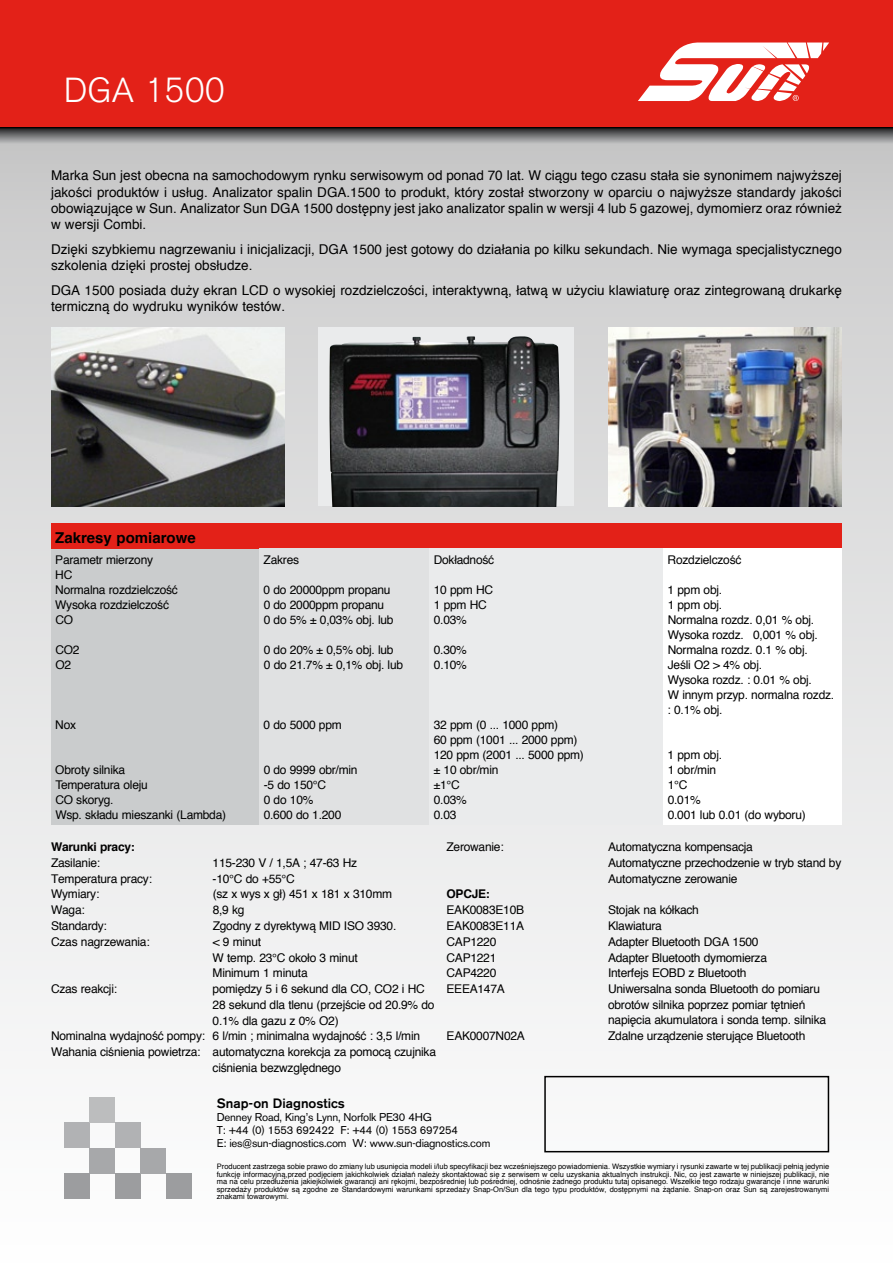
<style>
.page{position:relative;width:893px;height:1263px;background:#fff}
.page>*{position:absolute;margin:0;border:0;box-sizing:border-box;transform-origin:0 0}
.t1{font:300 34.5px "Akzidenz Grotesk BE";color:#fff}
.t2{font:700 15px "Helvetica";color:#000}
.t3{font:13.5px/16.2px "Helvetica";color:#000}
.t4{font:500 13.5px "Akzidenz Grotesk BE";color:#000}
.t5{font:12px/15px "Helvetica";letter-spacing:-.02em;color:#000}
.t6{font:700 12px "Helvetica";letter-spacing:-.02em;color:#000}
.t7{font:11.25px/13.2px "Akzidenz Grotesk BE";letter-spacing:-.02em;color:#000}
.t8{font:7.5px/7.5px "Helvetica";color:#000;text-align:justify}
</style>
<div class="page">
<div style="left:0;top:128px;width:893px;height:1135px;background:linear-gradient(to bottom,#cacacb,#fff)"></div>
<div style="left:0;top:0;width:893px;height:128px;background:#e32118"></div>
<div style="left:64px;top:1123px;width:25px;height:25px;background:#b1b2b4"></div>
<div style="left:89px;top:1148px;width:26px;height:26px;background:#a7a8aa"></div>
<div style="left:64px;top:1174px;width:25px;height:25px;background:#9c9d9f"></div>
<div style="left:115px;top:1174px;width:25px;height:25px;background:#9c9d9f"></div>
<div style="left:89px;top:1097px;width:26px;height:26px;background:#bcbdbe"></div>
<div style="left:115px;top:1123px;width:25px;height:25px;background:#b1b2b4"></div>
<div style="left:140px;top:1148px;width:26px;height:26px;background:#a7a8aa"></div>
<div style="left:166px;top:1174px;width:25px;height:25px;background:#9c9d9f"></div>
<svg style="left:0;top:128px;width:893px;height:21px;background:#878788"></svg>
<svg style="left:638px;top:42px;width:191px;height:59px"></svg>
<div style="left:319px;top:327px;width:255px;height:179px;background:#eaebec"></div>
<img style="left:329px;top:336px;width:231px;height:170px">
<img style="left:51px;top:327px;width:234px;height:179px">
<img style="left:608px;top:327px;width:234px;height:179px">
<div style="left:51px;top:549px;width:208px;height:276px;background:#cacccd"></div>
<div style="left:51px;top:523px;width:791px;height:26px;background:#e32118"></div>
<div style="left:663px;top:549px;width:179px;height:276px;background:#fff"></div>
<div style="left:259px;top:549px;width:170px;height:276px;background:#e0e1e2"></div>
<div style="left:429px;top:549px;width:234px;height:276px;background:#eaebec"></div>
<div style="left:544px;top:1076px;width:285px;height:76px;border:2px solid #000"></div>
<h1 class="t1" style="left:64px;top:71px;width:163px">DGA 1500</h1>
<p class="t3" style="left:51px;top:167px;width:792px;text-align:justify">Marka Sun jest obecna na samochodowym rynku serwisowym od ponad 70 lat. W ciągu tego czasu stała sie synonimem najwyższej jakości produktów i usług. Analizator spalin DGA.1500 to produkt, który został stworzony w oparciu o najwyższe standardy jakości obowiązujące w Sun. Analizator Sun DGA 1500 dostępny jest jako analizator spalin w wersji 4 lub 5 gazowej, dymomierz oraz również w wersji Combi.</p>
<p class="t3" style="left:51px;top:241px;width:792px">Dzięki szybkiemu nagrzewaniu i inicjalizacji, DGA 1500 jest gotowy do działania po kilku sekundach. Nie wymaga specjalistycznego szkolenia dzięki prostej obsłudze.</p>
<p class="t3" style="left:51px;top:281px;width:792px">DGA 1500 posiada duży ekran LCD o wysokiej rozdzielczości, interaktywną, łatwą w użyciu klawiaturę oraz zintegrowaną drukarkę termiczną do wydruku wyników testów.</p>
<p class="t2" style="left:55px;top:524px;width:142px">Zakresy pomiarowe</p>
<p class="t5" style="left:55px;top:552px;width:99px">Parametr mierzony</p>
<p class="t5" style="left:264px;top:552px;width:37px">Zakres</p>
<p class="t5" style="left:434px;top:552px;width:62px">Dokładność</p>
<p class="t5" style="left:668px;top:552px;width:75px">Rozdzielczość</p>
<p class="t5" style="left:55px;top:567px;width:124px">HC<br>Normalna rozdzielczość</p>
<p class="t5" style="left:264px;top:582px;width:128px">0 do 20000ppm propanu</p>
<p class="t5" style="left:434px;top:582px;width:61px">10 ppm HC</p>
<p class="t5" style="left:668px;top:582px;width:56px">1 ppm obj.</p>
<p class="t5" style="left:55px;top:597px;width:115px">Wysoka rozdzielczość</p>
<p class="t5" style="left:264px;top:597px;width:122px">0 do 2000ppm propanu</p>
<p class="t5" style="left:434px;top:597px;width:55px">1 ppm HC</p>
<p class="t5" style="left:668px;top:597px;width:56px">1 ppm obj.</p>
<p class="t5" style="left:55px;top:612px;width:19px">CO</p>
<p class="t5" style="left:264px;top:612px;width:131px">0 do 5% ± 0,03% obj. lub</p>
<p class="t5" style="left:434px;top:612px;width:35px">0.03%</p>
<p class="t5" style="left:668px;top:612px;width:152px">Normalna rozdz. 0,01 % obj.<br>Wysoka rozdz. 0,001 % obj.</p>
<p class="t5" style="left:55px;top:642px;width:26px">CO2</p>
<p class="t5" style="left:264px;top:642px;width:131px">0 do 20% ± 0,5% obj. lub</p>
<p class="t5" style="left:434px;top:642px;width:35px">0.30%</p>
<p class="t5" style="left:668px;top:642px;width:142px">Normalna rozdz. 0.1 % obj.</p>
<p class="t5" style="left:55px;top:657px;width:17px">O2</p>
<p class="t5" style="left:264px;top:657px;width:141px">0 do 21.7% ± 0,1% obj. lub</p>
<p class="t5" style="left:434px;top:657px;width:35px">0.10%</p>
<p class="t5" style="left:668px;top:657px;width:168px">Jeśli O2 &gt; 4% obj.<br>Wysoka rozdz. : 0.01 % obj.<br>W innym przyp. normalna rozdz. : 0.1% obj.</p>
<p class="t5" style="left:55px;top:717px;width:22px">Nox</p>
<p class="t5" style="left:264px;top:717px;width:80px">0 do 5000 ppm</p>
<p class="t5" style="left:434px;top:717px;width:152px">32 ppm (0 ... 1000 ppm)<br>60 ppm (1001 ... 2000 ppm)<br>120 ppm (2001 ... 5000 ppm)</p>
<p class="t5" style="left:668px;top:747px;width:56px">1 ppm obj.</p>
<p class="t5" style="left:55px;top:762px;width:71px">Obroty silnika</p>
<p class="t5" style="left:264px;top:762px;width:95px">0 do 9999 obr/min</p>
<p class="t5" style="left:434px;top:762px;width:66px">± 10 obr/min</p>
<p class="t5" style="left:668px;top:762px;width:50px">1 obr/min</p>
<p class="t5" style="left:55px;top:777px;width:94px">Temperatura oleju</p>
<p class="t5" style="left:264px;top:777px;width:64px">-5 do 150°C</p>
<p class="t5" style="left:434px;top:777px;width:28px">±1°C</p>
<p class="t5" style="left:668px;top:777px;width:21px">1°C</p>
<p class="t5" style="left:55px;top:792px;width:60px">CO skoryg.</p>
<p class="t5" style="left:264px;top:792px;width:51px">0 do 10%</p>
<p class="t5" style="left:434px;top:792px;width:35px">0.03%</p>
<p class="t5" style="left:668px;top:792px;width:35px">0.01%</p>
<p class="t5" style="left:55px;top:807px;width:172px">Wsp. składu mieszanki (Lambda)</p>
<p class="t5" style="left:264px;top:807px;width:79px">0.600 do 1.200</p>
<p class="t5" style="left:434px;top:807px;width:24px">0.03</p>
<p class="t5" style="left:668px;top:807px;width:140px">0.001 lub 0.01 (do wyboru)</p>
<p class="t6" style="left:51px;top:836px;width:85px">Warunki pracy:</p>
<p class="t5" style="left:51px;top:855px;width:51px">Zasilanie:</p>
<p class="t5" style="left:213px;top:855px;width:146px">115-230 V / 1,5A ; 47-63 Hz</p>
<p class="t5" style="left:51px;top:871px;width:102px">Temperatura pracy:</p>
<p class="t5" style="left:213px;top:871px;width:84px">-10°C do +55°C</p>
<p class="t5" style="left:51px;top:886px;width:50px">Wymiary:</p>
<p class="t5" style="left:213px;top:886px;width:181px">(sz x wys x gł) 451 x 181 x 310mm</p>
<p class="t5" style="left:51px;top:902px;width:35px">Waga:</p>
<p class="t5" style="left:213px;top:902px;width:33px">8,9 kg</p>
<p class="t5" style="left:51px;top:918px;width:57px">Standardy:</p>
<p class="t5" style="left:213px;top:918px;width:185px">Zgodny z dyrektywą MID ISO 3930.</p>
<p class="t5" style="left:51px;top:934px;width:100px">Czas nagrzewania:</p>
<p class="t5" style="left:213px;top:933px;width:147px;line-height:15.8px">&lt; 9 minut<br>W temp. 23°C około 3 minut<br>Minimum 1 minuta</p>
<p class="t5" style="left:51px;top:981px;width:68px">Czas reakcji:</p>
<p class="t5" style="left:213px;top:981px;width:214px">pomiędzy 5 i 6 sekund dla CO, CO2 i HC</p>
<p class="t5" style="left:213px;top:997px;width:223px">28 sekund dla tlenu (przejście od 20.9% do</p>
<p class="t5" style="left:213px;top:1012px;width:128px">0.1% dla gazu z 0% O2)</p>
<p class="t5" style="left:51px;top:1028px;width:371px">Nominalna wydajność pompy: 6 l/min ; minimalna wydajność : 3,5 l/min</p>
<p class="t5" style="left:51px;top:1044px;width:387px">Wahania ciśnienia powietrza: automatyczna korekcja za pomocą czujnika</p>
<p class="t5" style="left:213px;top:1060px;width:130px">ciśnienia bezwzględnego</p>
<p class="t5" style="left:446px;top:839px;width:59px">Zerowanie:</p>
<p class="t5" style="left:608px;top:839px;width:235px;line-height:15.8px">Automatyczna kompensacja<br>Automatyczne przechodzenie w tryb stand by<br>Automatyczne zerowanie</p>
<p class="t6" style="left:446px;top:883px;width:45px">OPCJE:</p>
<p class="t5" style="left:446px;top:902px;width:79px">EAK0083E10B</p>
<p class="t5" style="left:608px;top:902px;width:92px">Stojak na kółkach</p>
<p class="t5" style="left:446px;top:918px;width:79px">EAK0083E11A</p>
<p class="t5" style="left:608px;top:918px;width:55px">Klawiatura</p>
<p class="t5" style="left:446px;top:934px;width:51px">CAP1220</p>
<p class="t5" style="left:608px;top:934px;width:152px">Adapter Bluetooth DGA 1500</p>
<p class="t5" style="left:446px;top:949px;width:51px">CAP1221</p>
<p class="t5" style="left:608px;top:949px;width:160px">Adapter Bluetooth dymomierza</p>
<p class="t5" style="left:446px;top:965px;width:51px">CAP4220</p>
<p class="t5" style="left:608px;top:965px;width:140px">Interfejs EOBD z Bluetooth</p>
<p class="t5" style="left:446px;top:981px;width:60px">EEEA147A</p>
<p class="t5" style="left:608px;top:980px;width:220px;line-height:15.8px">Uniwersalna sonda Bluetooth do pomiaru obrotów silnika poprzez pomiar tętnień napięcia akumulatora i sonda temp. silnika</p>
<p class="t5" style="left:447px;top:1028px;width:80px">EAK0007N02A</p>
<p class="t5" style="left:608px;top:1028px;width:199px">Zdalne urządzenie sterujące Bluetooth</p>
<p class="t4" style="left:217px;top:1095px;width:130px">Snap-on Diagnostics</p>
<p class="t7" style="left:217px;top:1110px;width:275px">Denney Road, King’s Lynn, Norfolk PE30 4HG<br>T: +44 (0) 1553 692422 F: +44 (0) 1553 697254<br>E: ies@sun-diagnostics.com W: www.sun-diagnostics.com</p>
<p class="t8" style="left:217px;top:1162px;width:614px">Producent zastrzega sobie prawo do zmiany lub usunięcia modeli i/lub specyfikacji bez wcześniejszego powiadomienia. Wszystkie wymiary i rysunki zawarte w tej publikacji pełnią jedynie funkcję informacyjną,przed podjęciem jakichkolwiek działań należy skontaktować się z serwisem w celu uzyskania aktualnych instrukcji. Nic, co jest zawarte w niniejszej publikacji, nie ma na celu przedłużenia jakiejkolwiek gwarancji ani rękojmi, bezpośredniej lub pośredniej, odnośnie żadnego produktu tutaj opisanego. Wszelkie tego rodzaju gwarancje i inne warunki sprzedaży produktów są zgodne ze Standardowymi warunkami sprzedaży Snap-On/Sun dla tego typu produktów, dostępnymi na żądanie. Snap-on oraz Sun są zarejestrowanymi znakami towarowymi.</p>
</div>
